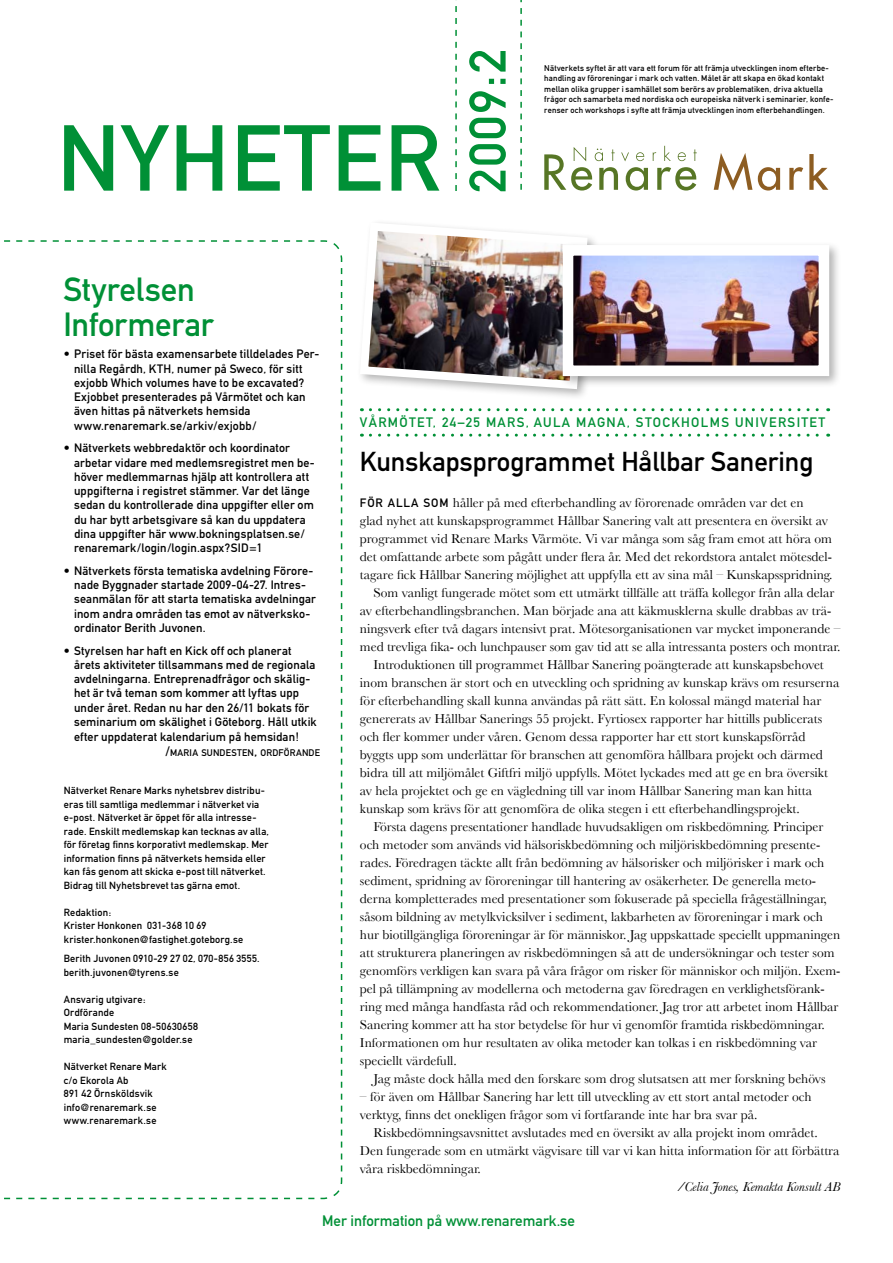
<style>
.page{position:relative;width:893px;height:1263px;background:#fff}
.page>*{position:absolute;margin:0;border:0;box-sizing:border-box;transform-origin:0 0}
.t1{font:91.8px "DIN Mittelschrift";letter-spacing:.02em;color:#009036}
.t2{font:50.7px "DIN Mittelschrift";color:#009036}
.t3{font:33px/34.5px "DIN Mittelschrift";letter-spacing:-.005em;color:#009036}
.t4{font:27px "DIN Mittelschrift";color:#000}
.t5{font:15px "DIN Mittelschrift";color:#009036}
.t6{font:13.5px/18px "Baskerville";color:#000}
.t7{font:13.5px "DIN Mittelschrift";letter-spacing:.1em;color:#009036}
.t8{font:italic 13.5px "Baskerville";color:#000}
.t9{font:12px/14.2px "DIN Mittelschrift";letter-spacing:.015em;color:#000}
.t10{font:10.2px/13.5px "DIN Mittelschrift";letter-spacing:.02em;color:#000}
.t11{font:9.45px "DIN Mittelschrift";letter-spacing:.025em;color:#000}
.t12{font:8.25px/10.5px "DIN Mittelschrift";letter-spacing:.02em;color:#000}
.s1{font-size:13.5px}
</style>
<div class="page">
<svg style="left:4px;top:240px;width:339px;height:960px"></svg>
<svg style="left:714px;top:153px;width:38px;height:38px"></svg>
<svg style="left:758px;top:167px;width:22px;height:24px"></svg>
<svg style="left:789px;top:167px;width:14px;height:23px"></svg>
<svg style="left:809px;top:154px;width:19px;height:36px"></svg>
<svg style="left:544px;top:146px;width:153px;height:45px"></svg>
<svg style="left:455px;top:0;width:2px;height:191px"></svg>
<svg style="left:520px;top:0;width:2px;height:190px"></svg>
<svg style="left:370px;top:434px;width:459px;height:3px"></svg>
<svg style="left:370px;top:408px;width:459px;height:3px"></svg>
<div style="left:356px;top:219px;width:250px;height:190px;background:#fff"></div>
<img style="left:361px;top:222px;width:231px;height:171px">
<div style="left:559px;top:241px;width:289px;height:153px;background:#000;opacity:.3"></div>
<img style="left:575px;top:257px;width:242px;height:107px">
<div style="left:563px;top:245px;width:266px;height:131px;border:11px solid #fff"></div>
<h1 class="t1" style="left:57px;top:105px;width:385px">NYHETER</h1>
<h2 class="t2" style="left:458px;top:193px;width:146px;rotate:-90deg">2009:2</h2>
<p class="t12" style="left:544px;top:63px;width:291px">Nätverkets syftet är att vara ett forum för att främja utvecklingen inom efterbe&shy;handling av föroreningar i mark och vatten. Målet är att skapa en ökad kontakt mellan olika grupper i samhället som berörs av problematiken, driva aktuella frågor och samarbeta med nordiska och europeiska nätverk i seminarier, konfe&shy;renser och workshops i syfte att främja utvecklingen inom efterbehandlingen.</p>
<h3 class="t3" style="left:63px;top:273px;width:152px">Styrelsen<br>Informerar</h3>
<p class="t9" style="left:74px;top:347px;width:247px;text-indent:-10px">• Priset för bästa examensarbete tilldelades Per&shy;nilla Regårdh, KTH, numer på Sweco, för sitt exjobb Which volumes have to be excavated?<br>Exjobbet presenterades på Vårmötet och kan även hittas på nätverkets hemsida www.renaremark.se/arkiv/exjobb/</p>
<p class="t9" style="left:74px;top:441px;width:242px;text-indent:-10px">• Nätverkets webbredaktör och koordinator arbetar vidare med medlemsregistret men be&shy;höver medlemmarnas hjälp att kontrollera att uppgifterna i registret stämmer. Var det länge sedan du kontrollerade dina uppgifter eller om du har bytt arbetsgivare så kan du uppdatera dina uppgifter här www.bokningsplatsen.se/ renaremark/login/login.aspx?SID=1</p>
<p class="t9" style="left:74px;top:564px;width:243px;text-indent:-10px">• Nätverkets första tematiska avdelning Förore&shy;nade Byggnader startade 2009-04-27. Intres&shy;seanmälan för att starta tematiska avdelningar inom andra områden tas emot av nätverksko&shy;ordinator Berith Juvonen.</p>
<p class="t9" style="left:74px;top:643px;width:244px;text-indent:-10px">• Styrelsen har haft en Kick off och planerat årets aktiviteter tillsammans med de regionala avdelningarna. Entreprenadfrågor och skälig&shy;het är två teman som kommer att lyftas upp under året. Redan nu har den 26/11 bokats för seminarium om skälighet i Göteborg. Håll utkik efter uppdaterat kalendarium på hemsidan!</p>
<p class="t11" style="left:166px;top:747px;width:156px"><span class="s1">/</span>MARIA SUNDESTEN<span class="s1">,</span> ORDFÖRANDE</p>
<p class="t10" style="left:64px;top:784px;width:207px">Nätverket Renare Marks nyhetsbrev distribu&shy;eras till samtliga medlemmar i nätverket via e-post. Nätverket är öppet för alla intresse&shy;rade. Enskilt medlemskap kan tecknas av alla, för företag finns korporativt medlemskap. Mer information finns på nätverkets hemsida eller kan fås genom att skicka e-post till nätverket.<br>Bidrag till Nyhetsbrevet tas gärna emot.</p>
<p class="t10" style="left:64px;top:905px;width:181px">Redaktion:<br>Krister Honkonen 031-368 10 69 krister.honkonen@fastighet.goteborg.se</p>
<p class="t10" style="left:64px;top:952px;width:197px">Berith Juvonen 0910-29 27 02, 070-856 3555. berith.juvonen@tyrens.se</p>
<p class="t10" style="left:64px;top:992px;width:136px">Ansvarig utgivare:<br>Ordförande<br>Maria Sundesten 08-50630658 maria_sundesten@golder.se</p>
<p class="t10" style="left:64px;top:1060px;width:105px">Nätverket Renare Mark c/o Ekorola Ab<br>891 42 Örnsköldsvik info@renaremark.se www.renaremark.se</p>
<p class="t7" style="left:360px;top:414px;width:29px">Vårmötet</p>
<p class="t7" style="left:433px;top:414px;width:59px">, 24–25 mars</p>
<p class="t7" style="left:526px;top:414px;width:73px">, Aula Magna</p>
<p class="t7" style="left:627px;top:414px;width:55px">, Stockho</p>
<p class="t7" style="left:701px;top:414px;width:19px">lmsUniversitet</p>
<h3 class="t4" style="left:360px;top:445px;width:455px">Kunskapsprogrammet Hållbar Sanering</h3>
<p class="t9" style="left:360px;top:495px;width:16px">Föra</p>
<p class="t9" style="left:396px;top:495px;width:24px">llasom</p>
<p class="t6" style="left:453px;top:493px;width:352px">håller på med efterbehandling av förorenade områden var det en</p>
<p class="t6" style="left:360px;top:511px;width:470px">glad nyhet att kunskapsprogrammet Hållbar Sanering valt att presentera en översikt av</p>
<p class="t6" style="left:360px;top:529px;width:474px">programmet vid Renare Marks Vårmöte. Vi var många som såg fram emot att höra om</p>
<p class="t6" style="left:360px;top:547px;width:474px">det omfattande arbete som pågått under flera år. Med det rekordstora antalet mötesdel-</p>
<p class="t6" style="left:360px;top:565px;width:474px">tagare fick Hållbar Sanering möjlighet att uppfylla ett av sina mål – Kunskapsspridning.</p>
<p class="t6" style="left:373px;top:583px;width:462px">Som vanligt fungerade mötet som ett utmärkt tillfälle att träffa kollegor från alla delar</p>
<p class="t6" style="left:360px;top:601px;width:473px">av efterbehandlingsbranchen. Man började ana att käkmusklerna skulle drabbas av trä-</p>
<p class="t6" style="left:360px;top:619px;width:482px">ningsverk efter två dagars intensivt prat. Mötesorganisationen var mycket imponerande –</p>
<p class="t6" style="left:360px;top:637px;width:482px">med trevliga fika- och lunchpauser som gav tid att se alla intressanta posters och montrar.</p>
<p class="t6" style="left:373px;top:655px;width:452px">Introduktionen till programmet Hållbar Sanering poängterade att kunskapsbehovet</p>
<p class="t6" style="left:360px;top:673px;width:481px">inom branschen är stort och en utveckling och spridning av kunskap krävs om resurserna</p>
<p class="t6" style="left:360px;top:691px;width:463px">för efterbehandling skall kunna användas på rätt sätt. En kolossal mängd material har</p>
<p class="t6" style="left:360px;top:709px;width:464px">genererats av Hållbar Sanerings 55 projekt. Fyrtiosex rapporter har hittills publicerats</p>
<p class="t6" style="left:360px;top:727px;width:447px">och fler kommer under våren. Genom dessa rapporter har ett stort kunskapsförråd</p>
<p class="t6" style="left:360px;top:745px;width:465px">byggts upp som underlättar för branschen att genomföra hållbara projekt och därmed</p>
<p class="t6" style="left:360px;top:763px;width:470px">bidra till att miljömålet Giftfri miljö uppfylls. Mötet lyckades med att ge en bra översikt</p>
<p class="t6" style="left:360px;top:781px;width:454px">av hela projektet och ge en vägledning till var inom Hållbar Sanering man kan hitta</p>
<p class="t6" style="left:360px;top:799px;width:441px">kunskap som krävs för att genomföra de olika stegen i ett efterbehandlingsprojekt.</p>
<p class="t6" style="left:373px;top:817px;width:451px">Första dagens presentationer handlade huvudsakligen om riskbedömning. Principer</p>
<p class="t6" style="left:360px;top:835px;width:462px">och metoder som används vid hälsoriskbedömning och miljöriskbedömning presente-</p>
<p class="t6" style="left:360px;top:853px;width:466px">rades. Föredragen täckte allt från bedömning av hälsorisker och miljörisker i mark och</p>
<p class="t6" style="left:360px;top:871px;width:458px">sediment, spridning av föroreningar till hantering av osäkerheter. De generella meto-</p>
<p class="t6" style="left:360px;top:889px;width:469px">derna kompletterades med presentationer som fokuserade på speciella frågeställningar,</p>
<p class="t6" style="left:360px;top:907px;width:465px">såsom bildning av metylkvicksilver i sediment, lakbarheten av föroreningar i mark och</p>
<p class="t6" style="left:360px;top:925px;width:482px">hur biotillgängliga föroreningar är för människor. Jag uppskattade speciellt uppmaningen</p>
<p class="t6" style="left:360px;top:943px;width:476px">att strukturera planeringen av riskbedömningen så att de undersökningar och tester som</p>
<p class="t6" style="left:360px;top:961px;width:482px">genomförs verkligen kan svara på våra frågor om risker för människor och miljön. Exem-</p>
<p class="t6" style="left:360px;top:979px;width:466px">pel på tillämpning av modellerna och metoderna gav föredragen en verklighetsförank-</p>
<p class="t6" style="left:360px;top:997px;width:480px">ring med många handfasta råd och rekommendationer. Jag tror att arbetet inom Hållbar</p>
<p class="t6" style="left:360px;top:1015px;width:466px">Sanering kommer att ha stor betydelse för hur vi genomför framtida riskbedömningar.</p>
<p class="t6" style="left:360px;top:1033px;width:459px">Informationen om hur resultaten av olika metoder kan tolkas i en riskbedömning var</p>
<p class="t6" style="left:360px;top:1051px;width:98px">speciellt värdefull.</p>
<p class="t6" style="left:373px;top:1069px;width:454px">Jag måste dock hålla med den forskare som drog slutsatsen att mer forskning behövs</p>
<p class="t6" style="left:360px;top:1087px;width:453px">– för även om Hållbar Sanering har lett till utveckling av ett stort antal metoder och verktyg, finns det onekligen frågor som vi fortfarande inte har bra svar på.</p>
<p class="t6" style="left:360px;top:1123px;width:481px;text-indent:14px">Riskbedömningsavsnittet avslutades med en översikt av alla projekt inom området.<br>Den fungerade som en utmärkt vägvisare till var vi kan hitta information för att förbättra våra riskbedömningar.</p>
<p class="t8" style="left:677px;top:1178px;width:165px">/Celia Jones, Kemakta Konsult AB</p>
<p class="t5" style="left:322px;top:1212px;width:254px">Mer information på www.renaremark.se</p>
</div>
